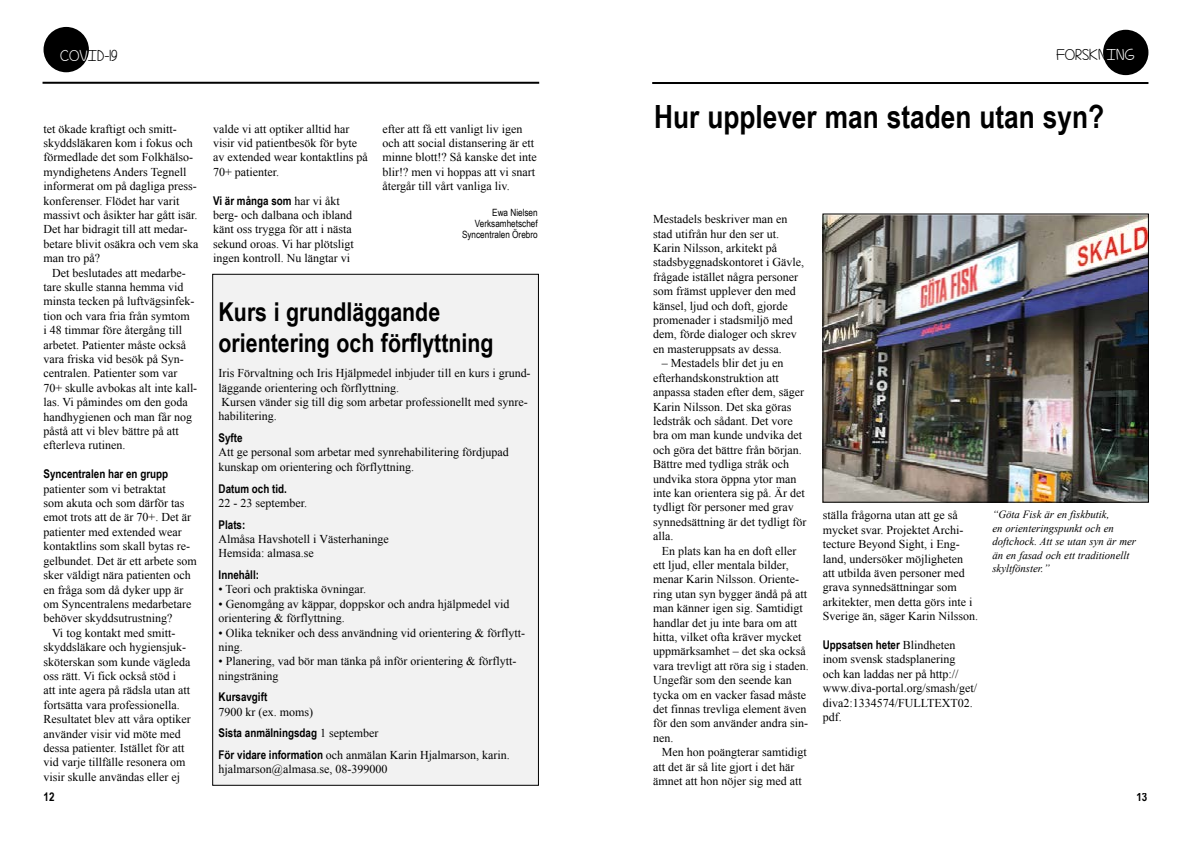
<style>
.page{position:relative;width:1191px;height:842px;background:#fff}
.page>*{position:absolute;margin:0;border:0;box-sizing:border-box;transform-origin:0 0}
.t1{font:700 32px "Arial Narrow";color:#000}
.t2{font:700 26px/30.3px "Arial Narrow";color:#000}
.t3{font:16px "Technically But Not Actually";color:#000}
.grundtvåan{font:12px/14.4px "Times New Roman";color:#000}
.grundtvåan-2{font:700 12px "Arial Narrow";color:#000}
.bildtext{font:italic 11px/13.5px "Times New Roman";color:#000}
.underskrift{font:10px "Arial Narrow";color:#000}
.s1{color:#fff}
.s2{font-family:"Arial Narrow";font-weight:700}
.s3{font-family:"Times New Roman";font-weight:400}
</style>
<div class="page">
<hr style="left:43px;top:82px;width:496px;height:2px;background:#000">
<hr style="left:652px;top:82px;width:496px;height:2px;background:#000">
<div style="left:44px;top:27px;width:45px;height:45px;background:#000;border-radius:50%"></div>
<div style="left:1103px;top:30px;width:45px;height:45px;background:#000;border-radius:50%"></div>
<img style="left:825px;top:216px;width:321px;height:284px">
<div style="left:823px;top:214px;width:325px;height:288px;border:1px solid #000"></div>
<div style="left:213px;top:274px;width:325px;height:511px;background:#f2f2f2"></div>
<div style="left:212px;top:274px;width:326px;height:511px;border:1px solid #000"></div>
<p class="t3" style="left:60px;top:47px;width:59px"><span class="s1">COV</span>ID-19</p>
<p class="t3" style="left:1056px;top:46px;width:80px">FORSKN<span class="s1">ING</span></p>
<p class="grundtvåan" style="left:44px;top:121px;width:156px">tet ökade kraftigt och smitt&shy;skyddsläkaren kom i fokus och förmedlade det som Folkhälso&shy;myndighetens Anders Tegnell informerat om på dagliga press&shy;konferenser. Flödet har varit massivt och åsikter har gått isär.<br>Det har bidragit till att medar&shy;betare blivit osäkra och vem ska man tro på?</p>
<p class="grundtvåan" style="left:44px;top:265px;width:155px;text-indent:9px">Det beslutades att medarbe&shy;tare skulle stanna hemma vid minsta tecken på luftvägsinfek&shy;tion och vara fria från symtom<br>i 48 timmar före återgång till arbetet. Patienter måste också vara friska vid besök på Syn&shy;centralen. Patienter som var<br>70+ skulle avbokas alt inte kal - las. Vi påmindes om den goda handhygienen och man får nog påstå att vi blev bättre på att efterleva rutinen.</p>
<p class="grundtvåan" style="left:44px;top:467px;width:155px"><span class="s2">Syncentralen har en grupp </span>patienter som vi betraktat<br>som akuta och som därför tas emot trots att de är 70+. Det är patienter med extended wear kontaktlins som skall bytas re&shy;gelbundet. Det är ett arbete som sker väldigt nära patienten och en fråga som då dyker upp är om Syncentralens medarbetare behöver skyddsutrustning?</p>
<p class="grundtvåan" style="left:44px;top:625px;width:149px;text-indent:9px">Vi tog kontakt med smitt&shy;skyddsläkare och hygiensjuk&shy;sköterskan som kunde vägleda oss rätt. Vi fick också stöd i att inte agera på rädsla utan att fortsätta vara professionella.<br>Resultatet blev att våra optiker använder visir vid möte med dessa patienter. Istället för att vid varje tillfälle resonera om visir skulle användas eller ej</p>
<p class="grundtvåan" style="left:213px;top:121px;width:156px">valde vi att optiker alltid har visir vid patientbesök för byte av extended wear kontaktlins på<br>70+ patienter.</p>
<p class="grundtvåan" style="left:213px;top:193px;width:142px"><span class="s2">Vi är många som</span> har vi åkt berg- och dalbana och ibland känt oss trygga för att i nästa sekund oroas. Vi har plötsligt ingen kontroll. Nu längtar vi</p>
<p class="grundtvåan" style="left:382px;top:121px;width:156px">efter att få ett vanligt liv igen och att social distansering är ett minne blott!? Så kanske det inte blir!? men vi hoppas att vi snart återgår till vårt vanliga liv.</p>
<p class="underskrift" style="left:492px;top:205px;width:47px">Ewa Nielsen</p>
<p class="underskrift" style="left:475px;top:216px;width:64px">Verksamhetschef</p>
<p class="underskrift" style="left:462px;top:227px;width:77px">Syncentralen Örebro</p>
<h2 class="t2" style="left:219px;top:296px;width:276px">Kurs i grundläggande orientering och förflyttning</h2>
<p class="grundtvåan" style="left:219px;top:366px;width:313px">Iris Förvaltning och Iris Hjälpmedel inbjuder till en kurs i grund&shy;läggande orientering och förflyttning.</p>
<p class="grundtvåan" style="left:219px;top:395px;width:311px">Kursen vänder sig till dig som arbetar professionellt med synre&shy;habilitering.</p>
<p class="grundtvåan-2" style="left:219px;top:429px;width:26px">Syfte</p>
<p class="grundtvåan" style="left:219px;top:445px;width:292px">Att ge personal som arbetar med synrehabilitering fördjupad kunskap om orientering och förflyttning.</p>
<p class="grundtvåan-2" style="left:219px;top:479px;width:68px">Datum och tid.</p>
<p class="grundtvåan" style="left:219px;top:495px;width:90px">22 - 23 september.</p>
<p class="grundtvåan-2" style="left:219px;top:515px;width:28px">Plats:</p>
<p class="grundtvåan" style="left:219px;top:531px;width:172px">Almåsa Havshotell i Västerhaninge</p>
<p class="grundtvåan" style="left:219px;top:546px;width:97px">Hemsida: almasa.se</p>
<p class="grundtvåan-2" style="left:219px;top:566px;width:42px">Innehåll:</p>
<p class="grundtvåan" style="left:219px;top:582px;width:149px">• Teori och praktiska övningar.</p>
<p class="grundtvåan" style="left:219px;top:596px;width:292px">• Genomgång av käppar, doppskor och andra hjälpmedel vid orientering &amp; förflyttning.</p>
<p class="grundtvåan" style="left:219px;top:625px;width:308px">• Olika tekniker och dess användning vid orientering &amp; förflytt&shy;ning.</p>
<p class="grundtvåan" style="left:219px;top:654px;width:299px">• Planering, vad bör man tänka på inför orientering &amp; förflytt&shy;ningsträning</p>
<p class="grundtvåan-2" style="left:219px;top:688px;width:50px">Kursavgift</p>
<p class="grundtvåan" style="left:219px;top:704px;width:96px">7900 kr (ex. moms)</p>
<p class="grundtvåan-2" style="left:219px;top:724px;width:161px">Sista anmälningsdag <span class="s3">1 september</span></p>
<p class="grundtvåan" style="left:219px;top:747px;width:293px"><span class="s2">För vidare information</span> och anmälan Karin Hjalmarson, karin. hjalmarson@almasa.se, 08-399000</p>
<h1 class="t1" style="left:654px;top:92px;width:451px">Hur upplever man staden utan syn?</h1>
<p class="grundtvåan" style="left:653px;top:212px;width:152px">Mestadels beskriver man en stad utifrån hur den ser ut.<br>Karin Nilsson, arkitekt på stadsbyggnadskontoret i Gävle, frågade istället några personer som främst upplever den med känsel, ljud och doft, gjorde promenader i stadsmiljö med dem, förde dialoger och skrev en masteruppsats av dessa.</p>
<p class="grundtvåan" style="left:653px;top:356px;width:155px;text-indent:9px">– Mestadels blir det ju en efterhandskonstruktion att anpassa staden efter dem, säger<br>Karin Nilsson. Det ska göras ledstråk och sådant. Det vore bra om man kunde undvika det och göra det bättre från början.<br>Bättre med tydliga stråk och undvika stora öppna ytor man inte kan orientera sig på. Är det tydligt för personer med grav synnedsättning är det tydligt för alla.</p>
<p class="grundtvåan" style="left:653px;top:543px;width:157px;text-indent:9px">En plats kan ha en doft eller ett ljud, eller mentala bilder, menar Karin Nilsson. Oriente&shy;ring utan syn bygger ändå på att man känner igen sig. Samtidigt handlar det ju inte bara om att hitta, vilket ofta kräver mycket uppmärksamhet – det ska också vara trevligt att röra sig i staden.<br>Ungefär som den seende kan tycka om en vacker fasad måste det finnas trevliga element även för den som använder andra sin&shy;nen.</p>
<p class="grundtvåan" style="left:653px;top:745px;width:155px;text-indent:9px">Men hon poängterar samtidigt att det är så lite gjort i det här ämnet att hon nöjer sig med att</p>
<p class="grundtvåan" style="left:823px;top:508px;width:157px">ställa frågorna utan att ge så mycket svar. Projektet Archi&shy;tecture Beyond Sight, i Eng&shy;land, undersöker möjligheten att utbilda även personer med grava synnedsättningar som arkitekter, men detta görs inte i<br>Sverige än, säger Karin Nilsson.</p>
<p class="grundtvåan" style="left:823px;top:637px;width:156px"><span class="s2">Uppsatsen heter</span> Blindheten inom svensk stadsplanering<br>och kan laddas ner på http:// www.diva-portal.org/smash/get/ diva2:1334574/FULLTEXT02. pdf.</p>
<p class="bildtext" style="left:992px;top:508px;width:145px">“Göta Fisk är en fiskbutik,<br>en orienteringspunkt och en doftchock. Att se utan syn är mer än en fasad och ett traditionellt skyltfönster.”</p>
<p class="grundtvåan-2" style="left:44px;top:788px;width:12px">12</p>
<p class="grundtvåan-2" style="left:1136px;top:788px;width:12px">13</p>
</div>
